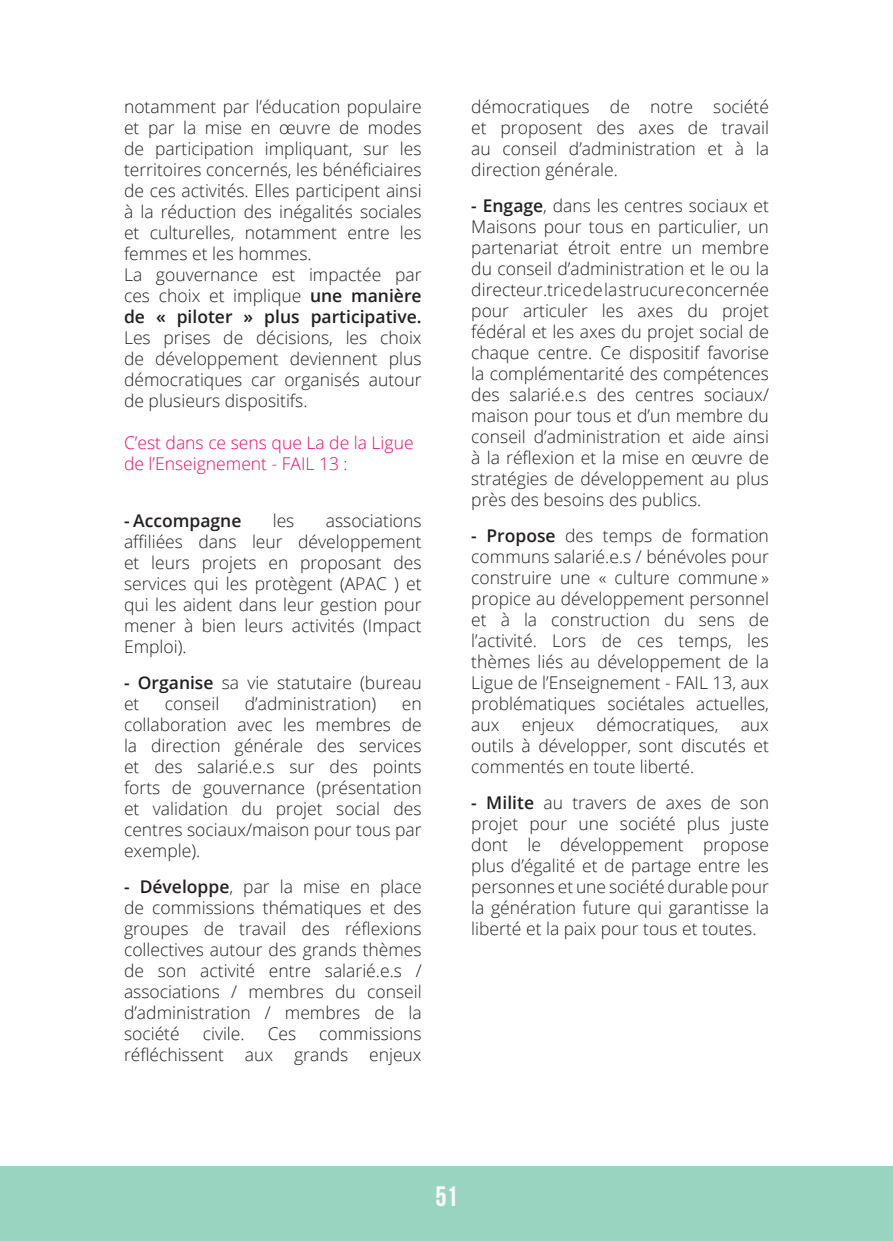
<style>
.page{position:relative;width:893px;height:1241px;background:#fff}
.page>*{position:absolute;margin:0;border:0;box-sizing:border-box;transform-origin:0 0}
.t1{font:700 28px "Bebas Neue";color:#fff}
.t2{font:300 17.5px/21px "Open Sans";color:#231f20;text-align:justify}
.t3{font:300 17.5px/21px "Open Sans";color:#ec096d}
.t4{font:600 17.5px "Open Sans";color:#231f20}
.s1{font-weight:600}
</style>
<div class="page">
<div style="left:0;top:1166px;width:893px;height:74px;background:#98d4c0"></div>
<p class="t2" style="left:124px;top:95px;width:299px;text-align:left">notamment par l’éducation populaire et par la mise en œuvre de modes de participation impliquant, sur les territoires concernés, les bénéficiaires de ces activités. Elles participent ainsi à la réduction des inégalités sociales et culturelles, notamment entre les femmes et les hommes.<br>La gouvernance est impactée par ces choix et implique <span class="s1">une manière de « piloter » plus participative.</span></p>
<p class="t2" style="left:124px;top:326px;width:299px">Les prises de décisions, les choix de développement deviennent plus démocratiques car organisés autour de plusieurs dispositifs.</p>
<p class="t3" style="left:124px;top:431px;width:291px">C’est dans ce sens que La de la Ligue de l’Enseignement - FAIL 13 :</p>
<p class="t4" style="left:124px;top:508px;width:119px">- Accompagne</p>
<p class="t2" style="left:273px;top:509px;width:23px">les</p>
<p class="t2" style="left:124px;top:509px;width:299px;text-indent:202px">associations affiliées dans leur développement et leurs projets en proposant des services qui les protègent (APAC ) et qui les aident dans leur gestion pour mener à bien leurs activités (Impact Emploi).</p>
<p class="t2" style="left:124px;top:671px;width:299px"><span class="s1">- Organise</span> sa vie statutaire (bureau et</p>
<p class="t2" style="left:165px;top:692px;width:56px">conseil</p>
<p class="t2" style="left:245px;top:692px;width:133px">d’administration)</p>
<p class="t2" style="left:124px;top:692px;width:299px;text-indent:278px">en collaboration avec les membres de la direction générale des services et des salarié.e.s sur des points forts de gouvernance (présentation et validation du projet social des centres sociaux/maison pour tous par exemple).</p>
<p class="t2" style="left:124px;top:875px;width:299px"><span class="s1">- Développe</span>, par la mise en place de commissions thématiques et des groupes de travail des réflexions collectives autour des grands thèmes de son activité entre salarié.e.s / associations / membres du conseil d’administration / membres de la société</p>
<p class="t2" style="left:203px;top:1022px;width:43px">civile.</p>
<p class="t2" style="left:268px;top:1022px;width:30px">Ces</p>
<p class="t2" style="left:124px;top:1022px;width:299px;text-align:right">commissions<br>réfléchissent aux grands enjeux</p>
<p class="t2" style="left:471px;top:95px;width:299px">démocratiques de notre société et proposent des axes de travail au conseil d’administration et à la direction générale.</p>
<p class="t2" style="left:471px;top:194px;width:299px"><span class="s1">- Engage</span>, dans les centres sociaux et Maisons pour tous en particulier, un partenariat étroit entre un membre du conseil d’administration et le ou la directeur.trice de la strucure concernée pour articuler les axes du projet fédéral et les axes du projet social de chaque centre. Ce dispositif favorise la complémentarité des compétences des salarié.e.s des centres sociaux/ maison pour tous et d’un membre du conseil d’administration et aide ainsi à la réflexion et la mise en œuvre de stratégies de développement au plus près des besoins des publics.</p>
<p class="t2" style="left:471px;top:524px;width:299px"><span class="s1">- Propose</span> des temps de formation communs salarié.e.s / bénévoles pour construire une « culture commune » propice au développement personnel et à la construction du sens de l’activité. Lors de ces temps, les thèmes liés au développement de la Ligue de l’Enseignement - FAIL 13, aux problématiques sociétales actuelles, aux</p>
<p class="t2" style="left:522px;top:713px;width:54px">enjeux</p>
<p class="t2" style="left:596px;top:713px;width:124px">démocratiques,</p>
<p class="t2" style="left:471px;top:713px;width:299px;text-indent:269px">aux outils à développer, sont discutés et commentés en toute liberté.</p>
<p class="t2" style="left:471px;top:791px;width:299px"><span class="s1">- Milite</span> au travers de axes de son projet pour une société plus juste dont le développement propose plus d’égalité et de partage entre les personnes et une société durable pour la génération future qui garantisse la liberté et la paix pour tous et toutes.</p>
<h1 class="t1" style="left:435px;top:1180px;width:24px">51</h1>
</div>
